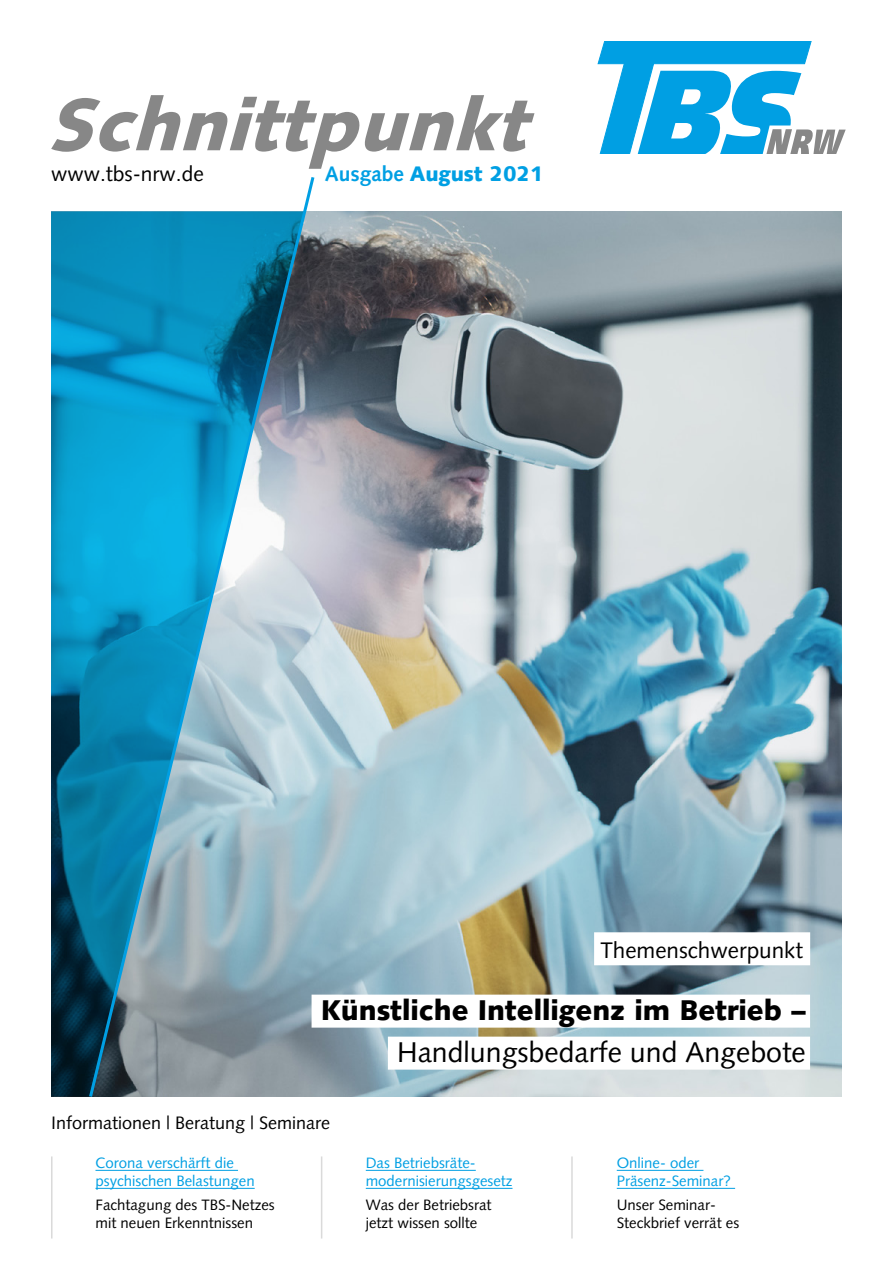
<style>
.page{position:relative;width:893px;height:1263px;background:#fff}
.page>*{position:absolute;margin:0;border:0;box-sizing:border-box;transform-origin:0 0}
.t1{font:italic 900 73.5px "Syntax LT";color:#878787}
.t2{font:900 28.5px "Syntax LT";color:#000}
.t3{font:28.5px "Syntax LT";color:#000}
.t4{font:22.5px "Syntax LT";color:#000}
.t5{font:900 21px "Syntax LT";color:#009fe3}
.t6{font:21px "Syntax LT";color:#000}
.t7{font:18px "Syntax LT";color:#000}
.t8{font:15px/18px "Syntax LT";color:#000}
.t9{font:15px/18px "Syntax LT";color:#009fe3}
.s1{font-weight:700}
</style>
<div class="page">
<img style="left:317px;top:211px;width:525px;height:885px">
<svg style="left:51px;top:211px;width:36px;height:885px;background:#056e93"></svg>
<svg style="left:87px;top:177px;width:230px;height:920px;background:#5aa3bd"></svg>
<hr style="left:366px;top:1170px;width:110px;height:1px;background:#009fe3">
<hr style="left:366px;top:1188px;width:146px;height:1px;background:#009fe3">
<hr style="left:95px;top:1170px;width:143px;height:1px;background:#009fe3">
<hr style="left:95px;top:1188px;width:160px;height:1px;background:#009fe3">
<hr style="left:617px;top:1170px;width:86px;height:1px;background:#009fe3">
<hr style="left:617px;top:1188px;width:118px;height:1px;background:#009fe3">
<div style="left:312px;top:995px;width:498px;height:33px;background:#fff"></div>
<div style="left:388px;top:1037px;width:422px;height:33px;background:#fff"></div>
<hr style="left:321px;top:1156px;width:1px;height:82px;background:#dadada">
<hr style="left:51px;top:1156px;width:2px;height:82px;background:#dadada">
<hr style="left:571px;top:1156px;width:2px;height:82px;background:#dadada">
<div style="left:594px;top:932px;width:216px;height:33px;background:#fff"></div>
<svg style="left:597px;top:41px;width:249px;height:112px"></svg>
<h1 class="t1" style="left:47px;top:81px;width:504px">Schnittpunkt</h1>
<h3 class="t5" style="left:325px;top:162px;width:221px"><span class="s1">Ausgabe</span> August 2021</h3>
<h3 class="t6" style="left:51px;top:162px;width:154px">www.tbs-nrw.de</h3>
<h3 class="t4" style="left:600px;top:937px;width:204px">Themenschwerpunkt</h3>
<h2 class="t2" style="left:321px;top:993px;width:486px">Künstliche Intelligenz im Betrieb –</h2>
<h2 class="t3" style="left:397px;top:1035px;width:410px">Handlungsbedarfe und Angebote</h2>
<p class="t7" style="left:51px;top:1112px;width:281px">Informationen | Beratung | Seminare</p>
<p class="t9" style="left:95px;top:1154px;width:161px">Corona verschärft die psychischen Belastungen</p>
<p class="t9" style="left:617px;top:1154px;width:116px">Online- oder<br>Präsenz-Seminar?</p>
<p class="t8" style="left:366px;top:1195px;width:127px">Was der Betriebsrat jetzt wissen sollte</p>
<p class="t9" style="left:366px;top:1154px;width:148px">Das Betriebsräte&shy;modernisierungsgesetz</p>
<p class="t8" style="left:95px;top:1195px;width:181px">Fachtagung des TBS-Netzes mit neuen Erkenntnissen</p>
<p class="t8" style="left:617px;top:1195px;width:124px">Unser Seminar-<br>Steckbrief verrät es</p>
</div>
